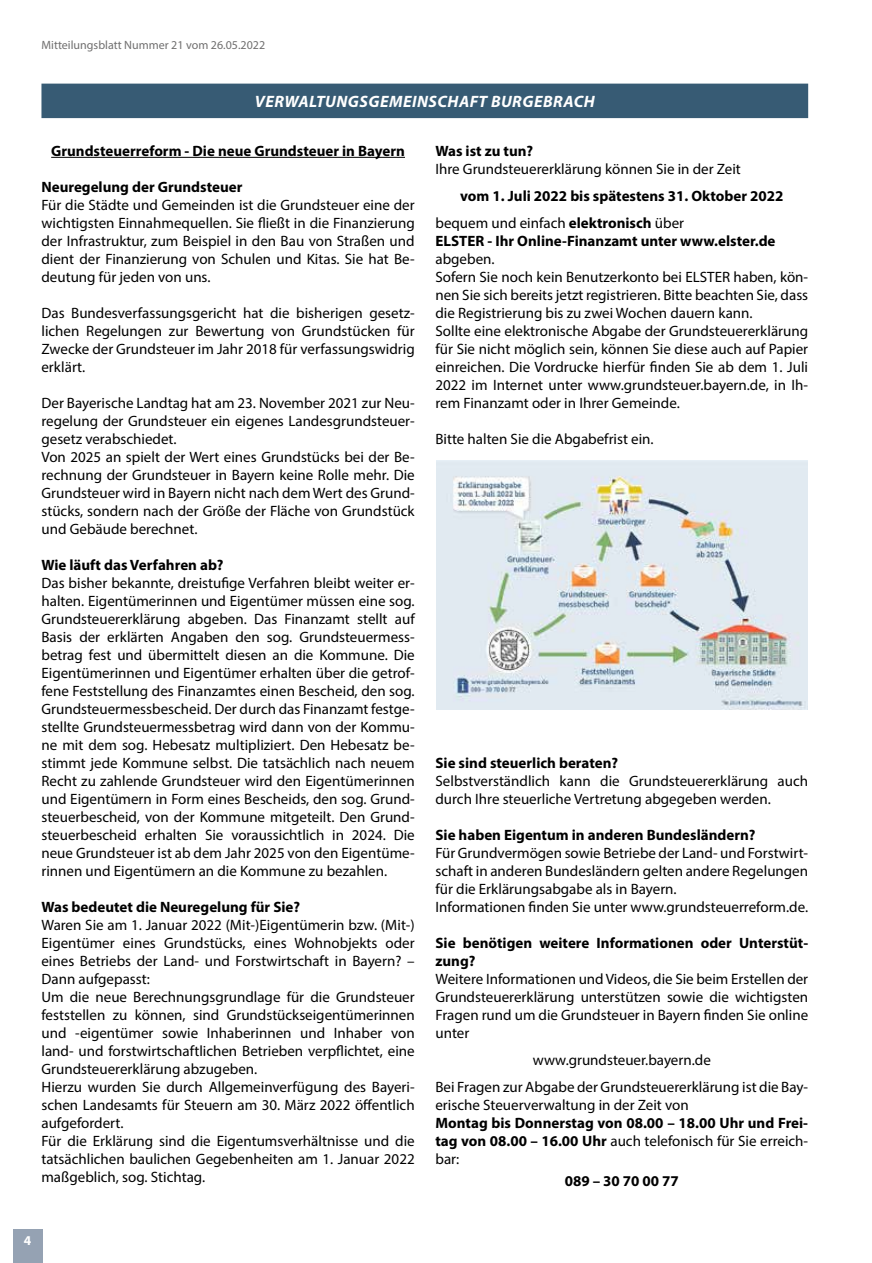
<style>
.page{position:relative;width:872px;height:1263px;background:#fff}
.page>*{position:absolute;margin:0;border:0;box-sizing:border-box;transform-origin:0 0}
.t1{font:italic 700 16.5px "Myriad Pro";letter-spacing:.03em;color:#fff}
.t2{font:15px/18px "Myriad Pro";color:#000}
.t3{font:700 15px/18px "Myriad Pro";color:#000}
.t4{font:700 13.5px "Myriad Pro";color:#fff}
.t5{font:12px "Myriad Pro";color:#706f6f}
.s1{font-weight:400}
</style>
<div class="page">
<div style="left:41px;top:84px;width:767px;height:34px;background:#375b74"></div>
<hr style="left:51px;top:157px;width:354px;height:1px;background:#000">
<img style="left:436px;top:460px;width:371px;height:250px">
<div style="left:13px;top:1229px;width:30px;height:34px;background:#95a2b3"></div>
<p class="t5" style="left:41px;top:38px;width:225px">Mitteilungsblatt Nummer 21 vom 26.05.2022</p>
<p class="t1" style="left:255px;top:91px;width:341px">VERWALTUNGSGEMEINSCHAFT BURGEBRACH</p>
<p class="t3" style="left:51px;top:141px;width:355px">Grundsteuerreform - Die neue Grundsteuer in Bayern</p>
<p class="t3" style="left:41px;top:177px;width:202px">Neuregelung der Grundsteuer</p>
<p class="t2" style="left:41px;top:196px;width:375px;text-align:justify">Für die Städte und Gemeinden ist die Grundsteuer eine der wichtigsten Einnahmequellen. Sie fließt in die Finanzierung der Infrastruktur, zum Beispiel in den Bau von Straßen und dient der Finanzierung von Schulen und Kitas. Sie hat Be&shy;deutung für jeden von uns.</p>
<p class="t2" style="left:41px;top:304px;width:375px;text-align:justify">Das Bundesverfassungsgericht hat die bisherigen gesetz&shy;lichen Regelungen zur Bewertung von Grundstücken für Zwecke der Grundsteuer im Jahr 2018 für verfassungswidrig erklärt.</p>
<p class="t2" style="left:41px;top:394px;width:375px">Der Bayerische Landtag hat am 23. November 2021 zur Neu&shy;regelung der Grundsteuer ein eigenes Landesgrundsteuer&shy;gesetz verabschiedet.<br>Von 2025 an spielt der Wert eines Grundstücks bei der Be&shy;rechnung der Grundsteuer in Bayern keine Rolle mehr. Die Grundsteuer wird in Bayern nicht nach dem Wert des Grund&shy;stücks, sondern nach der Größe der Fläche von Grundstück und Gebäude berechnet.</p>
<p class="t3" style="left:41px;top:555px;width:184px">Wie läuft das Verfahren ab?</p>
<p class="t2" style="left:41px;top:574px;width:375px;text-align:justify">Das bisher bekannte, dreistufige Verfahren bleibt weiter er&shy;halten. Eigentümerinnen und Eigentümer müssen eine sog.<br>Grundsteuererklärung abgeben. Das Finanzamt stellt auf Basis der erklärten Angaben den sog. Grundsteuermess&shy;betrag fest und übermittelt diesen an die Kommune. Die Eigentümerinnen und Eigentümer erhalten über die getrof&shy;fene Feststellung des Finanzamtes einen Bescheid, den sog.<br>Grundsteuermessbescheid. Der durch das Finanzamt festge&shy;stellte Grundsteuermessbetrag wird dann von der Kommu&shy;ne mit dem sog. Hebesatz multipliziert. Den Hebesatz be&shy;stimmt jede Kommune selbst. Die tatsächlich nach neuem Recht zu zahlende Grundsteuer wird den Eigentümerinnen und Eigentümern in Form eines Bescheids, den sog. Grund&shy;steuerbescheid, von der Kommune mitgeteilt. Den Grund&shy;steuerbescheid erhalten Sie voraussichtlich in 2024. Die neue Grundsteuer ist ab dem Jahr 2025 von den Eigentüme&shy;rinnen und Eigentümern an die Kommune zu bezahlen.</p>
<p class="t3" style="left:41px;top:897px;width:260px">Was bedeutet die Neuregelung für Sie?</p>
<p class="t2" style="left:41px;top:916px;width:375px">Waren Sie am 1. Januar 2022 (Mit-)Eigentümerin bzw. (Mit-)<br>Eigentümer eines Grundstücks, eines Wohnobjekts oder eines Betriebs der Land- und Forstwirtschaft in Bayern? – Dann aufgepasst:<br>Um die neue Berechnungsgrundlage für die Grundsteuer feststellen zu können, sind Grundstückseigentümerinnen und -eigentümer sowie Inhaberinnen und Inhaber von land- und forstwirtschaftlichen Betrieben verpflichtet, eine Grundsteuererklärung abzugeben.<br>Hierzu wurden Sie durch Allgemeinverfügung des Bayeri&shy;schen Landesamts für Steuern am 30. März 2022 öffentlich aufgefordert.<br>Für die Erklärung sind die Eigentumsverhältnisse und die tatsächlichen baulichen Gegebenheiten am 1. Januar 2022 maßgeblich, sog. Stichtag.</p>
<p class="t3" style="left:435px;top:141px;width:99px">Was ist zu tun?</p>
<p class="t2" style="left:435px;top:160px;width:307px">Ihre Grundsteuererklärung können Sie in der Zeit</p>
<p class="t3" style="left:435px;top:182px;width:349px;line-height:27px;text-indent:25px">vom 1. Juli 2022 bis spätestens 31. Oktober 2022 <span class="s1">bequem und einfach</span> elektronisch <span class="s1">über</span></p>
<p class="t3" style="left:435px;top:231px;width:341px">ELSTER - Ihr Online-Finanzamt unter www.elster.de</p>
<p class="t2" style="left:435px;top:250px;width:374px">abgeben.<br>Sofern Sie noch kein Benutzerkonto bei ELSTER haben, kön&shy;nen Sie sich bereits jetzt registrieren. Bitte beachten Sie, dass die Registrierung bis zu zwei Wochen dauern kann.<br>Sollte eine elektronische Abgabe der Grundsteuererklärung für Sie nicht möglich sein, können Sie diese auch auf Papier einreichen. Die Vordrucke hierfür finden Sie ab dem 1. Juli 2022 im Internet unter www.grundsteuer.bayern.de, in Ih&shy;rem Finanzamt oder in Ihrer Gemeinde.</p>
<p class="t2" style="left:435px;top:430px;width:220px">Bitte halten Sie die Abgabefrist ein.</p>
<p class="t3" style="left:435px;top:753px;width:184px">Sie sind steuerlich beraten?</p>
<p class="t2" style="left:435px;top:772px;width:374px">Selbstverständlich kann die Grundsteuererklärung auch durch Ihre steuerliche Vertretung abgegeben werden.</p>
<p class="t3" style="left:435px;top:825px;width:321px">Sie haben Eigentum in anderen Bundesländern?</p>
<p class="t2" style="left:435px;top:844px;width:374px">Für Grundvermögen sowie Betriebe der Land- und Forstwirt&shy;schaft in anderen Bundesländern gelten andere Regelungen für die Erklärungsabgabe als in Bayern.<br>Informationen finden Sie unter www.grundsteuerreform.de.</p>
<p class="t3" style="left:435px;top:933px;width:374px">Sie benötigen weitere Informationen oder Unterstüt&shy;zung?</p>
<p class="t2" style="left:435px;top:970px;width:374px;text-align:justify">Weitere Informationen und Videos, die Sie beim Erstellen der Grundsteuererklärung unterstützen sowie die wichtigsten Fragen rund um die Grundsteuer in Bayern finden Sie online unter</p>
<p class="t2" style="left:435px;top:1046px;width:374px;line-height:27px;text-align:center">www.grundsteuer.bayern.de<br>Bei Fragen zur Abgabe der Grundsteuererklärung ist die Bay-</p>
<p class="t2" style="left:435px;top:1096px;width:255px">erische Steuerverwaltung in der Zeit von</p>
<p class="t3" style="left:435px;top:1113px;width:374px;text-align:justify">Montag bis Donnerstag von 08.00 – 18.00 Uhr und Frei&shy;tag von 08.00 – 16.00 Uhr <span class="s1">auch telefonisch für Sie erreich&shy;bar:</span></p>
<p class="t3" style="left:564px;top:1172px;width:116px">089 – 30 70 00 77</p>
<p class="t4" style="left:24px;top:1231px;width:9px">4</p>
</div>
